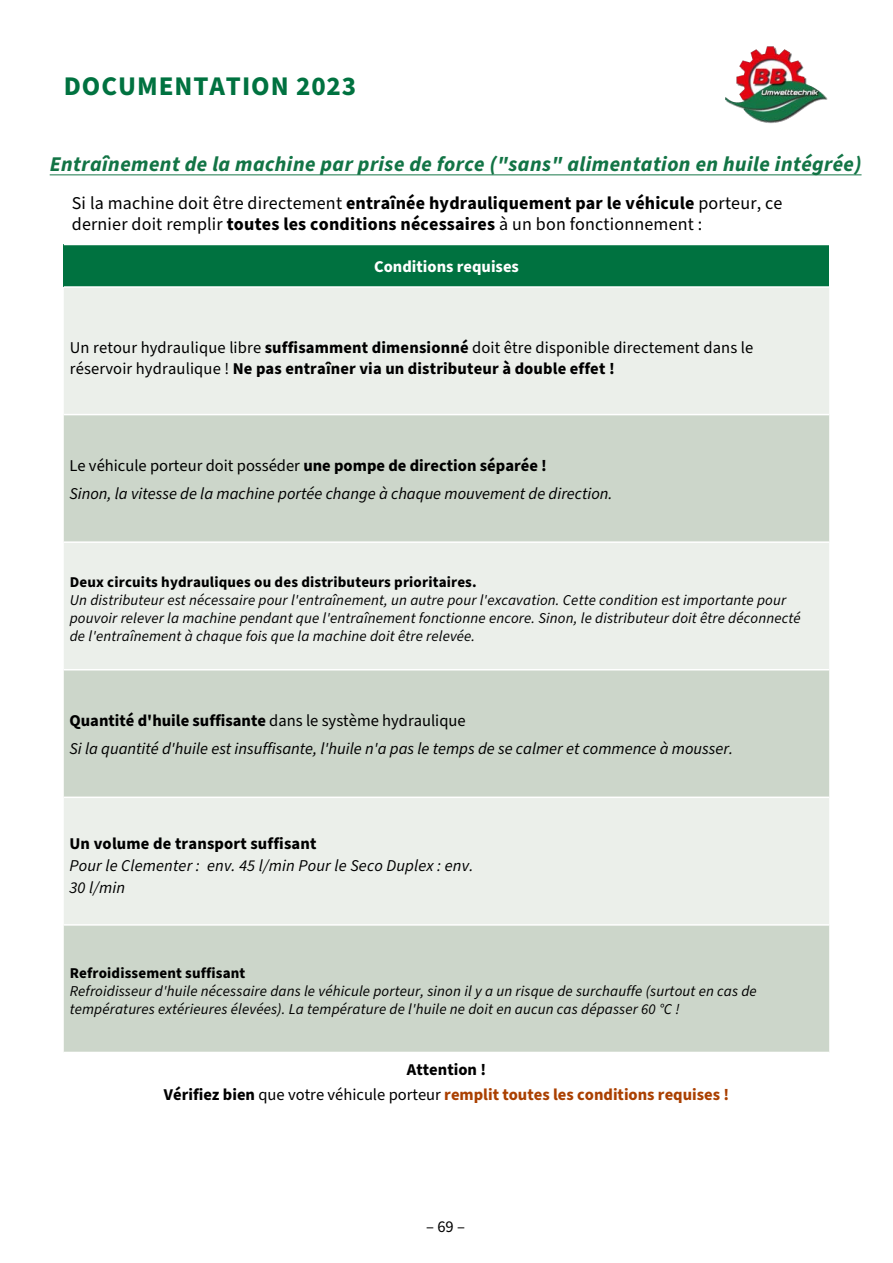
<style>
.page{position:relative;width:893px;height:1263px;background:#fff}
.page>*{position:absolute;margin:0;border:0;box-sizing:border-box;transform-origin:0 0}
.t1{font:700 27px "Source Sans Pro";letter-spacing:.035em;color:#007240}
.Überschrift_Maschine{font:italic 700 21px "Source Sans Pro";letter-spacing:.02em;color:#127445}
.Fliesstext_Tabelle{font:18px/21.8px "Source Sans Pro";letter-spacing:.01em;color:#000}
.Tabellen-Text{font:italic 16.5px/28.3px "Source Sans Pro";color:#000}
.Tabellen-Text-2{font:16.5px/21px "Source Sans Pro";letter-spacing:.01em;color:#000}
.t2{font:700 16.5px/26px "Source Sans Pro";color:#aa4000;text-align:center}
.Sub-Headline_Tabelle{font:700 16.5px "Source Sans Pro";color:#fff}
.Tabellen-Text-3{font:italic 15px/18px "Source Sans Pro";letter-spacing:.01em;color:#000}
.s1{font-weight:700}
.s2{font-style:normal}
.s3{font-weight:700;font-style:normal}
.s4{color:#000}
.s5{font-weight:400;color:#000}
</style>
<div class="page">
<img style="left:725px;top:46px;width:103px;height:78px">
<div style="left:64px;top:244px;width:765px;height:43px;background:#007240"></div>
<div style="left:64px;top:288px;width:765px;height:126px;background:#ebefea"></div>
<svg style="left:64px;top:415px;width:765px;height:637px;background:#d8e0d6"></svg>
<hr style="left:64px;top:286px;width:765px;height:2px;background:#fff">
<hr style="left:64px;top:541px;width:765px;height:2px;background:#fff">
<hr style="left:64px;top:669px;width:765px;height:1px;background:#fff">
<hr style="left:64px;top:796px;width:765px;height:2px;background:#fff">
<hr style="left:64px;top:924px;width:765px;height:2px;background:#fff">
<hr style="left:64px;top:244px;width:765px;height:1px;background:#fff">
<hr style="left:50px;top:174px;width:811px;height:1px;background:#127445">
<h1 class="t1" style="left:64px;top:70px;width:294px">DOCUMENTATION 2023</h1>
<p class="Überschrift_Maschine" style="left:50px;top:151px;width:813px">Entraînement de la machine par prise de force ("sans" alimentation en huile intégrée)</p>
<p class="Fliesstext_Tabelle" style="left:72px;top:192px;width:712px">Si la machine doit être directement <span class="s1">entraînée hydrauliquement par le véhicule</span> porteur, ce dernier doit remplir <span class="s1">toutes les conditions nécessaires</span> à un bon fonctionnement :</p>
<p class="Sub-Headline_Tabelle" style="left:374px;top:257px;width:146px">Conditions requises</p>
<p class="Tabellen-Text-2" style="left:70px;top:336px;width:685px">Un retour hydraulique libre <span class="s1">suffisamment dimensionné</span> doit être disponible directement dans le réservoir hydraulique ! <span class="s1">Ne pas entraîner via un distributeur à double effet !</span></p>
<p class="Tabellen-Text" style="left:69px;top:451px;width:544px"><span class="s2">Le véhicule porteur doit posséder</span> <span class="s3">une pompe de direction séparée !<br></span>Sinon, la vitesse de la machine portée change à chaque mouvement de direction.</p>
<p class="Tabellen-Text-3" style="left:70px;top:572px;width:732px"><span class="s3">Deux circuits hydrauliques ou des distributeurs prioritaires.<br></span>Un distributeur est nécessaire pour l'entraînement, un autre pour l'excavation. Cette condition est importante pour pouvoir relever la machine pendant que l'entraînement fonctionne encore. Sinon, le distributeur doit être déconnecté de l'entraînement à chaque fois que la machine doit être relevée.</p>
<p class="Tabellen-Text" style="left:69px;top:706px;width:665px"><span class="s3">Quantité d'huile suffisante</span> <span class="s2">dans le système hydraulique<br></span>Si la quantité d'huile est insuffisante, l'huile n'a pas le temps de se calmer et commence à mousser.</p>
<p class="Tabellen-Text" style="left:69px;top:832px;width:405px;line-height:22.2px"><span class="s3">Un volume de transport suffisant<br></span>Pour le Clementer : env. 45 l/min Pour le Seco Duplex : env.<br>30 l/min</p>
<p class="Tabellen-Text-3" style="left:70px;top:964px;width:688px"><span class="s3">Refroidissement suffisant<br></span>Refroidisseur d'huile nécessaire dans le véhicule porteur, sinon il y a un risque de surchauffe (surtout en cas de températures extérieures élevées). La température de l'huile ne doit en aucun cas dépasser 60 °C !</p>
<p class="t2" style="left:164px;top:1056px;width:567px"><span class="s4">Attention !<br>Vérifiez bien</span> <span class="s5">que votre véhicule porteur</span> remplit toutes les conditions requises !</p>
<p class="Tabellen-Text-2" style="left:426px;top:1216px;width:40px">–69 –</p>
</div>
